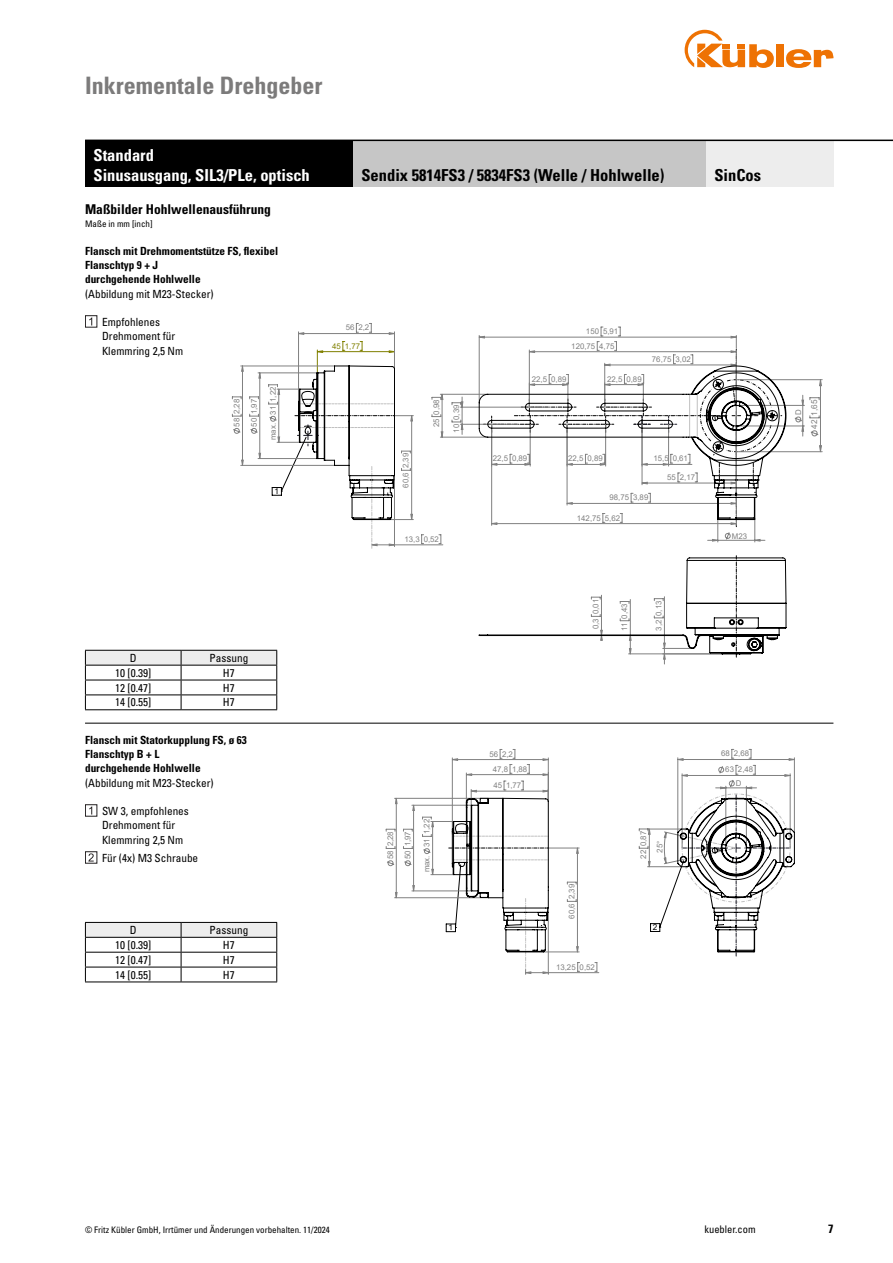
<style>
.page{position:relative;width:893px;height:1263px;background:#fff}
.page>*{position:absolute;margin:0;border:0;box-sizing:border-box;transform-origin:0 0}
.t1{font:700 condensed 24px "Univers LT Std";color:#7c7b7b}
.t2{font:700 condensed 16.5px "Univers LT Std";color:#000}
.t3{font:700 condensed 16.5px/19.8px "Univers LT Std";color:#fff}
.t4{font:700 condensed 13.5px "Univers LT Std";color:#000}
.t5{font:700 condensed 12px "Univers LT Std";color:#000}
.t6{font:condensed 11.25px/14.2px "Univers LT Std";color:#000}
.t7{font:700 condensed 11.25px/14.2px "Univers LT Std";color:#000}
.t8{font:condensed 10.5px "Univers LT Std";color:#000}
.t9{font:condensed 9px "Univers LT Std";color:#000}
.t10{font:8.25px "Arial";color:#000}
.t11{font:8.25px "Arial";color:#808080}
.t12{font:7.8px "Arial";color:#808080}
.t13{font:7.8px "Arial";color:#808000}
</style>
<div class="page">
<div style="left:776px;top:44px;width:8px;height:23px;background:#ee7203"></div>
<svg style="left:786px;top:49px;width:47px;height:19px"></svg>
<svg style="left:685px;top:30px;width:89px;height:38px"></svg>
<hr style="left:85px;top:723px;width:748px;height:1px;background:#000">
<hr style="left:440px;top:437px;width:48px;height:1px;background:#808080">
<hr style="left:440px;top:394px;width:48px;height:1px;background:#808080">
<hr style="left:460px;top:407px;width:88px;height:1px;background:#808080">
<hr style="left:460px;top:424px;width:58px;height:1px;background:#808080">
<hr style="left:736px;top:405px;width:68px;height:1px;background:#808080">
<hr style="left:736px;top:426px;width:68px;height:1px;background:#808080">
<hr style="left:298px;top:332px;width:1px;height:69px;background:#808080">
<hr style="left:394px;top:332px;width:1px;height:37px;background:#808080">
<hr style="left:736px;top:451px;width:86px;height:1px;background:#808080">
<hr style="left:736px;top:379px;width:86px;height:1px;background:#808080">
<svg style="left:794px;top:395px;width:10px;height:41px"></svg>
<svg style="left:298px;top:323px;width:97px;height:12px"></svg>
<svg style="left:479px;top:327px;width:287px;height:215px"></svg>
<svg style="left:810px;top:379px;width:12px;height:73px"></svg>
<svg style="left:479px;top:365px;width:307px;height:155px"></svg>
<svg style="left:479px;top:555px;width:308px;height:109px"></svg>
<hr style="left:618px;top:1139px;width:126px;height:1px;background:#c0c0c0">
<hr style="left:618px;top:1152px;width:126px;height:1px;background:#c0c0c0">
<hr style="left:618px;top:1118px;width:126px;height:1px;background:#c0c0c0">
<hr style="left:618px;top:1125px;width:126px;height:1px;background:#c0c0c0">
<hr style="left:618px;top:1132px;width:126px;height:1px;background:#c0c0c0">
<hr style="left:618px;top:1146px;width:126px;height:1px;background:#c0c0c0">
<hr style="left:618px;top:1159px;width:126px;height:1px;background:#c0c0c0">
<hr style="left:744px;top:1142px;width:88px;height:1px;background:#c0c0c0">
<hr style="left:618px;top:1111px;width:214px;height:1px;background:#c0c0c0">
<hr style="left:377px;top:736px;width:1px;height:245px;background:#c0c0c0">
<hr style="left:377px;top:1168px;width:455px;height:1px;background:#c0c0c0">
<hr style="left:377px;top:736px;width:455px;height:1px;background:#c0c0c0">
<hr style="left:892px;top:736px;width:1px;height:245px;background:#c0c0c0">
<div style="left:706px;top:140px;width:127px;height:47px;background:#ededed"></div>
<div style="left:85px;top:140px;width:268px;height:47px;background:#000"></div>
<div style="left:353px;top:140px;width:353px;height:47px;background:#c6c6c6"></div>
<svg style="left:89px;top:317px;width:3px;height:8px"></svg>
<div style="left:85px;top:315px;width:12px;height:13px;border:1px solid #221f20"></div>
<svg style="left:89px;top:806px;width:3px;height:8px"></svg>
<div style="left:85px;top:804px;width:12px;height:12px;border:1px solid #221f20"></div>
<svg style="left:88px;top:853px;width:6px;height:8px"></svg>
<div style="left:85px;top:851px;width:12px;height:12px;border:1px solid #221f20"></div>
<svg style="left:85px;top:341px;width:378px;height:368px"></svg>
<hr style="left:85px;top:709px;width:96px;height:1px;background:#000">
<hr style="left:181px;top:709px;width:96px;height:1px;background:#000">
<svg style="left:85px;top:922px;width:192px;height:59px"></svg>
<hr style="left:85px;top:981px;width:96px;height:1px;background:#000">
<hr style="left:181px;top:981px;width:96px;height:1px;background:#000">
<hr style="left:85px;top:140px;width:808px;height:1px;background:#000">
<svg style="left:386px;top:749px;width:409px;height:225px"></svg>
<h1 class="t1" style="left:85px;top:71px;width:239px">Inkrementale Drehgeber</h1>
<h2 class="t3" style="left:94px;top:145px;width:218px">Standard<br>Sinusausgang, SIL3/PLe, optisch</h2>
<h3 class="t4" style="left:85px;top:201px;width:188px">Maßbilder Hohlwellenausführung</h3>
<p class="t9" style="left:85px;top:218px;width:69px">Maße in mm [inch]</p>
<h3 class="t7" style="left:85px;top:244px;width:195px">Flansch mit Drehmomentstütze FS, flexibel<br>Flanschtyp 9 + J<br>durchgehende Hohlwelle</h3>
<h3 class="t6" style="left:85px;top:286px;width:130px">(Abbildung mit M23-Stecker)</h3>
<h3 class="t6" style="left:102px;top:315px;width:83px">Empfohlenes<br>Drehmoment für<br>Klemmring 2,5 Nm</h3>
<p class="t12" style="left:231px;top:427px;width:29px;rotate:-90deg">58 2,28</p>
<p class="t12" style="left:249px;top:427px;width:29px;rotate:-90deg">50 1,97</p>
<p class="t12" style="left:268px;top:440px;width:55px;rotate:-90deg">max. 31 1,22</p>
<p class="t10" style="left:275px;top:485px;width:6px">1</p>
<h2 class="t2" style="left:361px;top:165px;width:304px">Sendix 5814FS3 / 5834FS3 (Welle / Hohlwelle)</h2>
<h2 class="t2" style="left:714px;top:165px;width:48px">SinCos</h2>
<p class="t12" style="left:346px;top:322px;width:25px">56 2,2</p>
<p class="t13" style="left:332px;top:340px;width:29px">45 1,77</p>
<p class="t12" style="left:586px;top:326px;width:34px">150 5,91</p>
<p class="t12" style="left:571px;top:340px;width:45px">120,75 4,75</p>
<p class="t12" style="left:532px;top:373px;width:36px">22,5 0,89</p>
<p class="t12" style="left:607px;top:373px;width:36px">22,5 0,89</p>
<p class="t12" style="left:652px;top:354px;width:40px">76,75 3,02</p>
<p class="t12" style="left:400px;top:487px;width:36px;rotate:-90deg">60,6 2,39</p>
<p class="t12" style="left:431px;top:427px;width:29px;rotate:-90deg">25 0,98</p>
<p class="t11" style="left:809px;top:429px;width:31px;rotate:-90deg">42 1,65</p>
<p class="t12" style="left:451px;top:433px;width:29px;rotate:-90deg">10 0,39</p>
<p class="t12" style="left:793px;top:415px;width:7px;rotate:-90deg">D</p>
<p class="t12" style="left:493px;top:453px;width:36px">22,5 0,89</p>
<p class="t12" style="left:568px;top:453px;width:36px">22,5 0,89</p>
<p class="t12" style="left:653px;top:453px;width:36px">15,5 0,61</p>
<p class="t12" style="left:667px;top:472px;width:29px">55 2,17</p>
<p class="t12" style="left:609px;top:492px;width:40px">98,75 3,89</p>
<p class="t12" style="left:577px;top:512px;width:45px">142,75 5,62</p>
<p class="t12" style="left:404px;top:534px;width:36px">13,3 0,52</p>
<p class="t12" style="left:732px;top:530px;width:17px">M23</p>
<h3 class="t6" style="left:130px;top:650px;width:8px">D</h3>
<h3 class="t6" style="left:210px;top:650px;width:40px">Passung</h3>
<h3 class="t6" style="left:115px;top:665px;width:38px">10 [0.39]</h3>
<h3 class="t6" style="left:223px;top:665px;width:13px">H7</h3>
<h3 class="t6" style="left:115px;top:680px;width:38px">12 [0.47]</h3>
<h3 class="t6" style="left:223px;top:680px;width:13px">H7</h3>
<h3 class="t6" style="left:115px;top:695px;width:38px">14 [0.55]</h3>
<h3 class="t6" style="left:223px;top:695px;width:13px">H7</h3>
<p class="t12" style="left:590px;top:629px;width:32px;rotate:-90deg">0,3 0,01</p>
<p class="t12" style="left:619px;top:631px;width:29px;rotate:-90deg">11 0,43</p>
<p class="t12" style="left:653px;top:631px;width:32px;rotate:-90deg">3,2 0,13</p>
<h3 class="t7" style="left:85px;top:733px;width:163px">Flansch mit Statorkupplung FS, ø 63<br>Flanschtyp B + L<br>durchgehende Hohlwelle</h3>
<h3 class="t6" style="left:85px;top:775px;width:130px">(Abbildung mit M23-Stecker)</h3>
<h3 class="t6" style="left:102px;top:804px;width:88px">SW 3, empfohlenes<br>Drehmoment für<br>Klemmring 2,5 Nm</h3>
<h3 class="t6" style="left:102px;top:851px;width:98px">Für (4x) M3 Schraube</h3>
<p class="t12" style="left:721px;top:748px;width:29px">68 2,68</p>
<p class="t12" style="left:725px;top:764px;width:29px">63 2,48</p>
<p class="t12" style="left:489px;top:748px;width:25px">56 2,2</p>
<p class="t12" style="left:493px;top:763px;width:36px">47,8 1,88</p>
<p class="t10" style="left:175px;top:777px;width:61px">Drehmoment für</p>
<p class="t12" style="left:736px;top:778px;width:7px">D</p>
<p class="t12" style="left:493px;top:780px;width:29px">45 1,77</p>
<p class="t12" style="left:421px;top:872px;width:55px;rotate:-90deg">max. 31 1,22</p>
<p class="t12" style="left:638px;top:859px;width:29px;rotate:-90deg">22 0,87</p>
<p class="t12" style="left:385px;top:859px;width:29px;rotate:-90deg">58 2,28</p>
<p class="t12" style="left:402px;top:859px;width:29px;rotate:-90deg">50 1,97</p>
<h3 class="t6" style="left:130px;top:923px;width:8px">D</h3>
<h3 class="t6" style="left:210px;top:923px;width:40px">Passung</h3>
<h3 class="t6" style="left:115px;top:937px;width:38px">10 [0.39]</h3>
<h3 class="t6" style="left:223px;top:937px;width:13px">H7</h3>
<h3 class="t6" style="left:115px;top:952px;width:38px">12 [0.47]</h3>
<h3 class="t6" style="left:223px;top:952px;width:13px">H7</h3>
<h3 class="t6" style="left:115px;top:967px;width:38px">14 [0.55]</h3>
<h3 class="t6" style="left:223px;top:967px;width:13px">H7</h3>
<p class="t9" style="left:85px;top:1224px;width:246px">© Fritz Kübler GmbH, Irrtümer und Änderungen vorbehalten. 11/2024</p>
<p class="t10" style="left:449px;top:922px;width:6px">1</p>
<p class="t12" style="left:566px;top:918px;width:36px;rotate:-90deg">60,6 2,39</p>
<p class="t12" style="left:556px;top:961px;width:40px">13,25 0,52</p>
<p class="t10" style="left:653px;top:921px;width:6px">2</p>
<h3 class="t8" style="left:704px;top:1223px;width:53px">kuebler.com</h3>
<h3 class="t5" style="left:828px;top:1221px;width:7px">7</h3>
</div>
